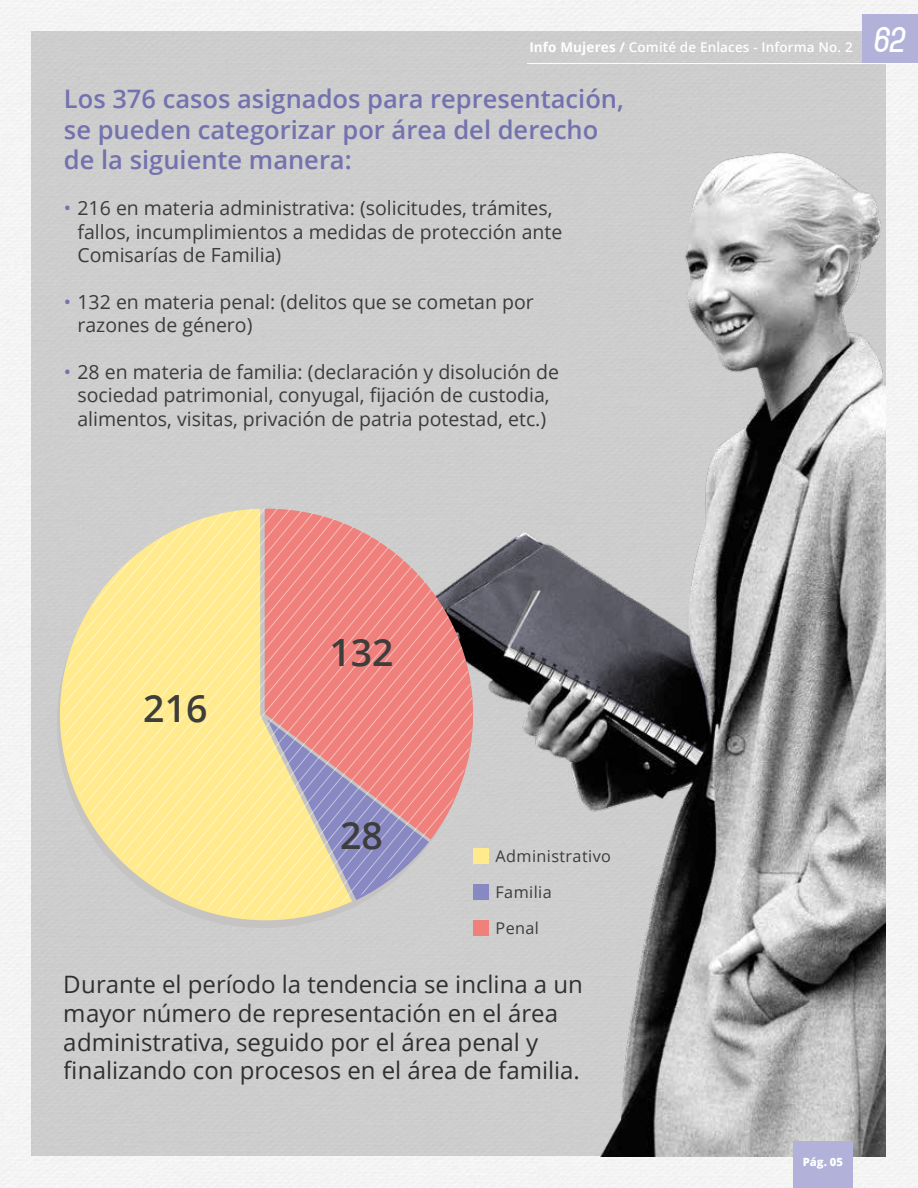
<style>
.page{position:relative;width:918px;height:1188px;background:#fff}
.page>*{position:absolute;margin:0;border:0;box-sizing:border-box;transform-origin:0 0}
.t1{font:600 37.5px "Open Sans";color:#3d3d3b}
.t2{font:italic 900 37.5px "Policemen";color:#fff}
.t3{font:600 25.5px/30.6px "Open Sans";color:#7372ae}
.t4{font:24px/28.8px "Open Sans";color:#3d3c3c}
.t5{font:19.5px/23.4px "Open Sans";color:#3d3c3c}
.t6{font:16.2px "Open Sans";letter-spacing:.025em;color:#3d3c3c}
.t7{font:600 13.5px "Open Sans";letter-spacing:.01em;color:#fff}
.t8{font:800 11.4px "Open Sans";color:#fff}
.s1{font-weight:700}
.s2{color:#7372ae}
</style>
<div class="page">
<img style="left:0;top:0;width:918px;height:1188px">
<img style="left:379px;top:136px;width:506px;height:1020px">
<div style="left:863px;top:14px;width:55px;height:50px;background:#b2b1d9"></div>
<hr style="left:527px;top:63px;width:391px;height:1px;background:#fff">
<div style="left:793px;top:1141px;width:60px;height:47px;background:#b2b1d9"></div>
<div style="left:473px;top:848px;width:15px;height:16px;background:#ffeb8d"></div>
<div style="left:473px;top:884px;width:15px;height:16px;background:#8888c2"></div>
<div style="left:473px;top:920px;width:15px;height:16px;background:#ef807c"></div>
<svg style="left:57px;top:516px;width:412px;height:412px;fill:#cdcdce"></svg>
<svg style="left:63px;top:508px;width:11px;height:409px"></svg>
<svg style="left:74px;top:508px;width:13px;height:409px"></svg>
<svg style="left:87px;top:508px;width:13px;height:409px"></svg>
<svg style="left:100px;top:508px;width:13px;height:409px"></svg>
<svg style="left:113px;top:508px;width:13px;height:409px"></svg>
<svg style="left:126px;top:508px;width:13px;height:409px"></svg>
<svg style="left:139px;top:508px;width:12px;height:409px"></svg>
<svg style="left:151px;top:508px;width:13px;height:409px"></svg>
<svg style="left:164px;top:508px;width:13px;height:409px"></svg>
<svg style="left:177px;top:508px;width:13px;height:409px"></svg>
<svg style="left:190px;top:508px;width:13px;height:409px"></svg>
<svg style="left:203px;top:508px;width:13px;height:409px"></svg>
<svg style="left:216px;top:508px;width:13px;height:409px"></svg>
<svg style="left:229px;top:508px;width:13px;height:409px"></svg>
<svg style="left:242px;top:508px;width:13px;height:409px"></svg>
<svg style="left:255px;top:508px;width:12px;height:409px"></svg>
<svg style="left:267px;top:508px;width:205px;height:409px"></svg>
<svg style="left:436px;top:536px;width:274px;height:217px"></svg>
<p class="t7" style="left:529px;top:38px;width:325px"><span class="s1">Info Mujeres /</span> Comité de Enlaces - Informa No. 2</p>
<h2 class="t3" style="left:64px;top:83px;width:561px">Los 376 casos asignados para representación, se pueden categorizar por área del derecho de la siguiente manera:</h2>
<p class="t5" style="left:77px;top:196px;width:486px;text-indent:-13px"><span class="s2">•</span> 216 en materia administrativa: (solicitudes, trámites, fallos, incumplimientos a medidas de protección ante<br>Comisarías de Familia)</p>
<p class="t5" style="left:77px;top:289px;width:458px;text-indent:-13px"><span class="s2">•</span> 132 en materia penal: (delitos que se cometan por razones de género)</p>
<p class="t5" style="left:64px;top:360px;width:497px;text-align:center"><span class="s2">•</span> 28 en materia de familia: (declaración y disolución de sociedad patrimonial, conyugal, fijación de custodia, alimentos, visitas, privación de patria potestad, etc.)</p>
<h1 class="t2" style="left:873px;top:17px;width:32px">62</h1>
<h1 class="t1" style="left:143px;top:682px;width:66px">216</h1>
<h1 class="t1" style="left:329px;top:627px;width:66px">132</h1>
<h1 class="t1" style="left:340px;top:809px;width:44px">28</h1>
<p class="t6" style="left:496px;top:845px;width:117px">Administrativo</p>
<p class="t6" style="left:496px;top:881px;width:58px">Familia</p>
<p class="t6" style="left:496px;top:917px;width:45px">Penal</p>
<p class="t4" style="left:64px;top:969px;width:521px">Durante el período la tendencia se inclina a un mayor número de representación en el área administrativa, seguido por el área penal y finalizando con procesos en el área de familia.</p>
<p class="t8" style="left:803px;top:1153px;width:42px">Pág. 05</p>
</div>
